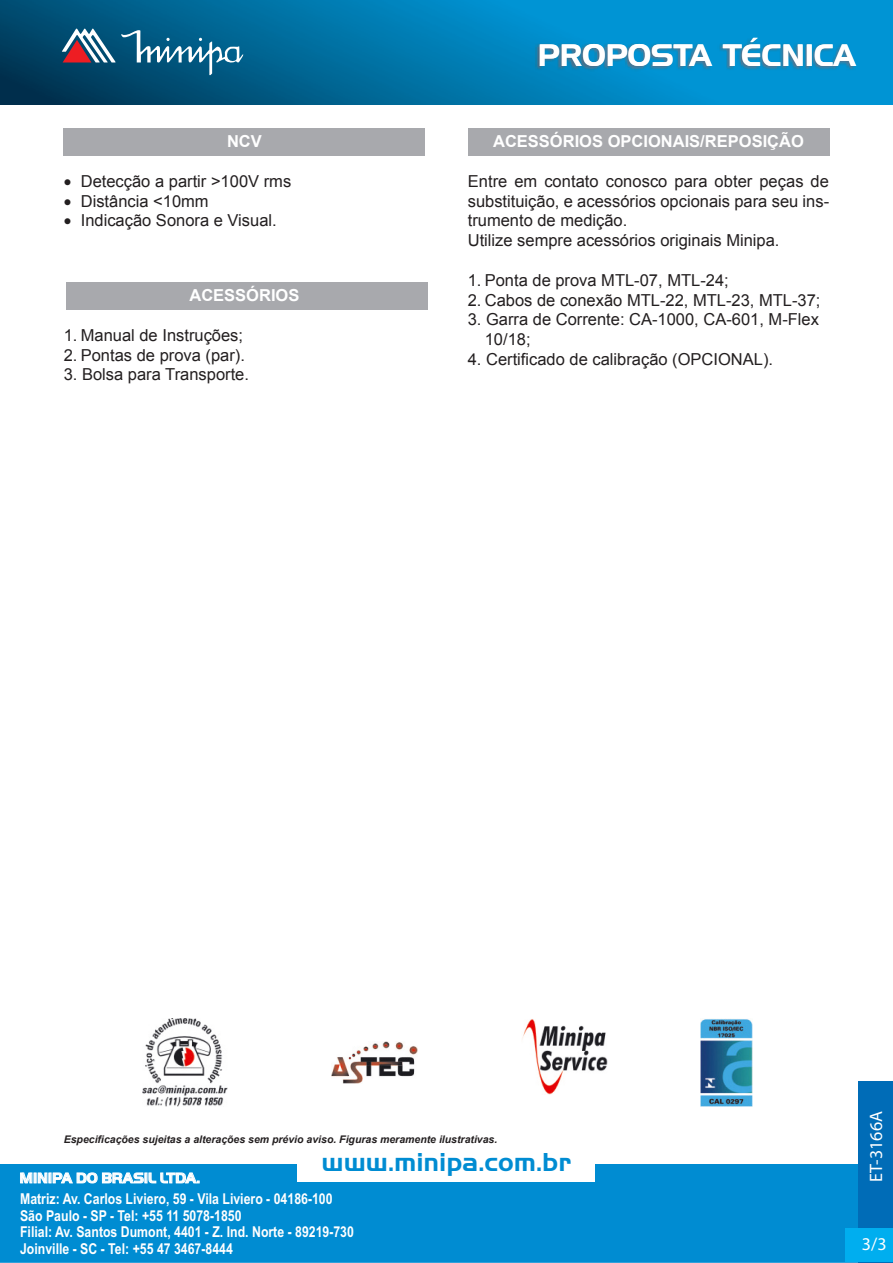
<style>
.page{position:relative;width:893px;height:1263px;background:#fff}
.page>*{position:absolute;margin:0;border:0;box-sizing:border-box;transform-origin:0 0}
.t1{font:30px "Handel Gothic BT";color:#fff}
.t2{font:700 27px "Handel Got D";color:#008cd2}
.t3{font:18px "Myriad Pro";color:#fff}
.Texto_padrão_1{font:16.5px/19.8px "Arial";color:#231f20;text-align:justify}
.t4{font:700 16.5px "Arial";color:#fff}
.t5{font:700 15px/16.5px "Arial Narrow";color:#fff}
.t6{font:700 15px "Handel Got D";color:#fff}
.Texto_padrão{font:italic 700 10.5px "Arial";color:#231f20}
</style>
<div class="page">
<div style="left:0;top:1164px;width:893px;height:98px;background:#008cd2"></div>
<div style="left:297px;top:1148px;width:298px;height:33px;background:#fff"></div>
<svg style="left:20px;top:1172px;width:180px;height:12px"></svg>
<div style="left:859px;top:1081px;width:34px;height:181px;background:#006cb7"></div>
<div style="left:845px;top:1228px;width:48px;height:34px;background:#00aeef"></div>
<img style="left:0;top:0;width:893px;height:104px">
<img style="left:534px;top:39px;width:323px;height:32px">
<svg style="left:62px;top:28px;width:181px;height:47px"></svg>
<div style="left:66px;top:283px;width:361px;height:27px;background:#a8a9ad"></div>
<div style="left:468px;top:129px;width:361px;height:27px;background:#a8a9ad"></div>
<img style="left:332px;top:1042px;width:85px;height:42px">
<img style="left:522px;top:1019px;width:85px;height:75px">
<img style="left:701px;top:1019px;width:52px;height:87px">
<img style="left:142px;top:1019px;width:85px;height:87px">
<div style="left:64px;top:129px;width:361px;height:27px;background:#a8a9ad"></div>
<p class="t4" style="left:227px;top:130px;width:36px">NCV</p>
<p class="Texto_padrão_1" style="left:64px;top:171px;width:229px">• Detecção a partir &gt;100V rms</p>
<p class="Texto_padrão_1" style="left:64px;top:191px;width:146px">• Distância &lt;10mm</p>
<p class="Texto_padrão_1" style="left:64px;top:211px;width:215px">• Indicação Sonora e Visual.</p>
<p class="t4" style="left:189px;top:284px;width:112px">ACESSÓRIOS</p>
<p class="Texto_padrão_1" style="left:64px;top:325px;width:181px">1. Manual de Instruções;</p>
<p class="Texto_padrão_1" style="left:64px;top:345px;width:183px">2. Pontas de prova (par).</p>
<p class="Texto_padrão_1" style="left:64px;top:365px;width:187px">3. Bolsa para Transporte.</p>
<h1 class="t1" style="left:538px;top:37px;width:319px">PROPOSTA TÉCNICA</h1>
<p class="t4" style="left:493px;top:130px;width:312px">ACESSÓRIOS OPCIONAIS/REPOSIÇÃO</p>
<p class="Texto_padrão_1" style="left:468px;top:171px;width:363px">Entre em contato conosco para obter peças de substituição, e acessórios opcionais para seu ins&shy;trumento de medição.</p>
<p class="Texto_padrão_1" style="left:468px;top:231px;width:313px">Utilize sempre acessórios originais Minipa.</p>
<p class="Texto_padrão_1" style="left:468px;top:270px;width:262px">1. Ponta de prova MTL-07, MTL-24;</p>
<p class="Texto_padrão_1" style="left:468px;top:290px;width:354px">2. Cabos de conexão MTL-22, MTL-23, MTL-37;</p>
<p class="Texto_padrão_1" style="left:485px;top:310px;width:336px;text-indent:-17px">3. Garra de Corrente: CA-1000, CA-601, M-Flex<br>10/18;</p>
<p class="Texto_padrão_1" style="left:468px;top:350px;width:307px">4. Certificado de calibração (OPCIONAL).</p>
<p class="Texto_padrão" style="left:64px;top:1132px;width:435px">Especificações sujeitas a alterações sem prévio aviso. Figuras meramente ilustrativas.</p>
<h2 class="t2" style="left:322px;top:1144px;width:251px">www.minipa.com.br</h2>
<p class="t6" style="left:20px;top:1168px;width:182px">MINIPA DO BRASIL LTDA.</p>
<p class="t5" style="left:20px;top:1192px;width:335px">Matriz: Av. Carlos Liviero, 59 - Vila Liviero - 04186-100<br>São Paulo - SP - Tel: +55 11 5078-1850<br>Filial: Av. Santos Dumont, 4401 - Z. Ind. Norte - 89219-730<br>Joinville - SC - Tel: +55 47 3467-8444</p>
<p class="t3" style="left:865px;top:1182px;width:72px;rotate:-90deg">ET-3166A</p>
<p class="t3" style="left:862px;top:1233px;width:26px">3/3</p>
</div>
